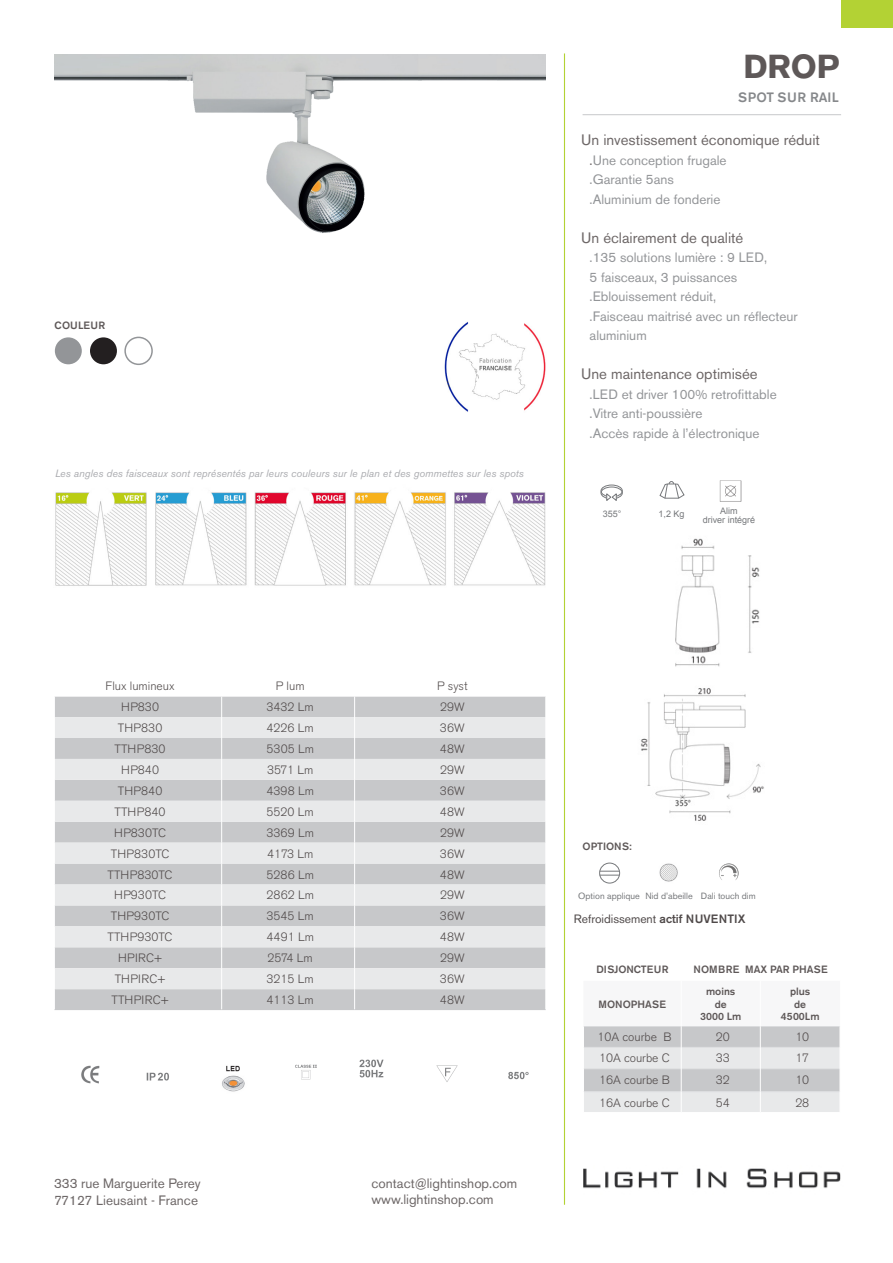
<style>
.page{position:relative;width:893px;height:1263px;background:#fff}
.page>*{position:absolute;margin:0;border:0;box-sizing:border-box;transform-origin:0 0}
.t1{font:700 33px "Akzidenz Grotesk BE";color:#5e5858}
.corps_du_texte{font:15px "Akzidenz Grotesk BE";color:#6d6767}
.corps_du_texte-2{font:13.5px/19.5px "Akzidenz Grotesk BE";color:#939598}
.t2{font:13.5px "Akzidenz Grotesk BE";color:#6d6767}
.t3{font:500 13.5px "Akzidenz Grotesk BE";letter-spacing:.03em;color:#86888b}
.corps_tableau{font:300 12px "Akzidenz Grotesk BE";color:#504a4a}
.t4{font:12px "Akzidenz Grotesk BE";color:#504a4a}
.corps_tableau-2{font:300 12px "Akzidenz Grotesk BE";letter-spacing:.02em;color:#504a4a}
.titre_H3{font:italic 10.5px "Akzidenz Grotesk BE";color:#abacb0}
.titre_H3-2{font:500 10.5px "Akzidenz Grotesk BE";color:#5e5858}
.code{font:500 10.5px "Akzidenz Grotesk BE";color:#5e5858}
.code-2{font:500 10.5px "Akzidenz Grotesk BE";letter-spacing:.03em;color:#5e5858}
.t5{font:9px "Akzidenz Grotesk BE";color:#76787b}
.t6{font:9px "Arial";color:#76787b}
.s1{color:#6d6767}
.s2{font-weight:500}
</style>
<div class="page">
<img style="left:565px;top:1154px;width:276px;height:50px">
<svg style="left:55px;top:696px;width:491px;height:313px;background:#d7d8d9"></svg>
<svg style="left:584px;top:1026px;width:256px;height:86px;background:#d7d8da"></svg>
<hr style="left:839px;top:1092px;width:2px;height:20px;background:#fff">
<img style="left:81px;top:1065px;width:19px;height:19px">
<img style="left:146px;top:1072px;width:23px;height:9px">
<img style="left:295px;top:1064px;width:22px;height:16px">
<img style="left:359px;top:1059px;width:25px;height:19px">
<img style="left:436px;top:1065px;width:22px;height:17px">
<img style="left:508px;top:1071px;width:21px;height:9px">
<img style="left:222px;top:1065px;width:23px;height:27px">
<img style="left:55px;top:492px;width:491px;height:94px">
<img style="left:444px;top:322px;width:102px;height:90px">
<div style="left:601px;top:487px;width:22px;height:12px;border:1px solid #76787b;border-radius:50%"></div>
<div style="left:601px;top:485px;width:22px;height:12px;border:1px solid #76787b;border-radius:50%"></div>
<svg style="left:606px;top:493px;width:11px;height:8px"></svg>
<svg style="left:659px;top:481px;width:26px;height:18px"></svg>
<div style="left:599px;top:863px;width:21px;height:20px;border:1px solid #76787b;border-radius:50%"></div>
<svg style="left:600px;top:871px;width:19px;height:5px"></svg>
<img style="left:659px;top:863px;width:19px;height:19px">
<div style="left:90px;top:337px;width:27px;height:27px;background:#231f20;border-radius:50%"></div>
<div style="left:124px;top:337px;width:29px;height:28px;border:2px solid #939598;border-radius:50%"></div>
<div style="left:55px;top:337px;width:27px;height:27px;background:#939598;border-radius:50%"></div>
<hr style="left:583px;top:114px;width:258px;height:1px;background:#c7c8ca">
<img style="left:54px;top:55px;width:491px;height:178px">
<img style="left:719px;top:863px;width:20px;height:17px">
<img style="left:675px;top:538px;width:85px;height:129px">
<img style="left:641px;top:688px;width:123px;height:133px">
<img style="left:719px;top:480px;width:23px;height:22px">
<hr style="left:564px;top:53px;width:1px;height:1152px;background:#b3d234">
<div style="left:841px;top:0;width:52px;height:27px;background:#b3d234"></div>
<p class="code-2" style="left:55px;top:319px;width:52px">COULEUR</p>
<p class="titre_H3" style="left:55px;top:467px;width:470px">Les angles des faisceaux sont représentés par leurs couleurs sur le plan et des gommettes sur les spots</p>
<p class="t1" style="left:743px;top:48px;width:98px">DROP</p>
<p class="t3" style="left:738px;top:89px;width:102px">SPOT SUR RAIL</p>
<p class="corps_du_texte" style="left:581px;top:131px;width:240px">Un investissement économique réduit</p>
<p class="corps_du_texte-2" style="left:590px;top:150px;width:138px"><span class="s1">.</span>Une conception frugale</p>
<p class="corps_du_texte-2" style="left:590px;top:170px;width:86px">.Garantie 5ans</p>
<p class="corps_du_texte-2" style="left:590px;top:189px;width:132px">.Aluminium de fonderie</p>
<p class="corps_du_texte" style="left:581px;top:229px;width:164px">Un éclairement de qualité</p>
<p class="corps_du_texte-2" style="left:590px;top:248px;width:179px">.135 solutions lumière : 9 LED,</p>
<p class="corps_du_texte-2" style="left:590px;top:267px;width:149px">5 faisceaux, 3 puissances</p>
<p class="corps_du_texte-2" style="left:590px;top:287px;width:128px">.Eblouissement réduit,</p>
<p class="corps_du_texte-2" style="left:590px;top:306px;width:210px">.Faisceau maitrisé avec un réflecteur aluminium</p>
<p class="corps_du_texte" style="left:581px;top:365px;width:178px">Une maintenance optimisée</p>
<p class="corps_du_texte-2" style="left:590px;top:384px;width:189px">.LED et driver 100% retrofittable</p>
<p class="corps_du_texte-2" style="left:590px;top:404px;width:114px">.Vitre anti-poussière</p>
<p class="corps_du_texte-2" style="left:590px;top:423px;width:171px">.Accès rapide à l’électronique</p>
<p class="t6" style="left:603px;top:507px;width:20px">355°</p>
<p class="t6" style="left:658px;top:508px;width:28px">1,2 Kg</p>
<p class="t6" style="left:720px;top:504px;width:19px">Alim</p>
<p class="t6" style="left:703px;top:513px;width:54px">driver intégré</p>
<p class="corps_tableau" style="left:106px;top:679px;width:70px">Flux lumineux</p>
<p class="corps_tableau" style="left:276px;top:679px;width:30px">P lum</p>
<p class="corps_tableau" style="left:437px;top:679px;width:32px">P syst</p>
<p class="corps_tableau" style="left:121px;top:700px;width:39px">HP830</p>
<p class="corps_tableau" style="left:267px;top:700px;width:49px">3432 Lm</p>
<p class="corps_tableau" style="left:440px;top:700px;width:26px">29W</p>
<p class="corps_tableau" style="left:118px;top:721px;width:46px">THP830</p>
<p class="corps_tableau" style="left:267px;top:721px;width:49px">4226 Lm</p>
<p class="corps_tableau" style="left:440px;top:721px;width:26px">36W</p>
<p class="corps_tableau" style="left:115px;top:742px;width:52px">TTHP830</p>
<p class="corps_tableau" style="left:266px;top:742px;width:49px">5305 Lm</p>
<p class="corps_tableau" style="left:440px;top:742px;width:26px">48W</p>
<p class="corps_tableau" style="left:121px;top:763px;width:39px">HP840</p>
<p class="corps_tableau" style="left:267px;top:763px;width:48px">3571 Lm</p>
<p class="corps_tableau" style="left:440px;top:763px;width:26px">29W</p>
<p class="corps_tableau" style="left:118px;top:784px;width:46px">THP840</p>
<p class="corps_tableau" style="left:266px;top:784px;width:49px">4398 Lm</p>
<p class="corps_tableau" style="left:440px;top:784px;width:26px">36W</p>
<p class="corps_tableau" style="left:115px;top:805px;width:52px">TTHP840</p>
<p class="corps_tableau" style="left:267px;top:805px;width:49px">5520 Lm</p>
<p class="corps_tableau" style="left:440px;top:805px;width:26px">48W</p>
<p class="corps_tableau" style="left:114px;top:826px;width:54px">HP830TC</p>
<p class="corps_tableau" style="left:266px;top:826px;width:49px">3369 Lm</p>
<p class="corps_tableau" style="left:440px;top:826px;width:26px">29W</p>
<p class="corps_tableau" style="left:111px;top:847px;width:60px">THP830TC</p>
<p class="corps_tableau" style="left:267px;top:847px;width:48px">4173 Lm</p>
<p class="corps_tableau" style="left:440px;top:847px;width:26px">36W</p>
<p class="corps_tableau" style="left:108px;top:868px;width:67px">TTHP830TC</p>
<p class="corps_tableau" style="left:266px;top:868px;width:49px">5286 Lm</p>
<p class="corps_tableau" style="left:440px;top:868px;width:26px">48W</p>
<p class="corps_tableau" style="left:114px;top:888px;width:54px">HP930TC</p>
<p class="corps_tableau" style="left:266px;top:888px;width:49px">2862 Lm</p>
<p class="corps_tableau" style="left:440px;top:888px;width:26px">29W</p>
<p class="corps_tableau" style="left:111px;top:909px;width:60px">THP930TC</p>
<p class="corps_tableau" style="left:267px;top:909px;width:49px">3545 Lm</p>
<p class="corps_tableau" style="left:440px;top:909px;width:26px">36W</p>
<p class="corps_tableau" style="left:108px;top:930px;width:67px">TTHP930TC</p>
<p class="corps_tableau" style="left:266px;top:930px;width:49px">4491 Lm</p>
<p class="corps_tableau" style="left:440px;top:930px;width:26px">48W</p>
<p class="corps_tableau" style="left:118px;top:951px;width:46px">HPIRC+</p>
<p class="corps_tableau" style="left:268px;top:951px;width:47px">2574 Lm</p>
<p class="corps_tableau" style="left:440px;top:951px;width:26px">29W</p>
<p class="corps_tableau" style="left:115px;top:972px;width:52px">THPIRC+</p>
<p class="corps_tableau" style="left:267px;top:972px;width:49px">3215 Lm</p>
<p class="corps_tableau" style="left:440px;top:972px;width:26px">36W</p>
<p class="corps_tableau-2" style="left:111px;top:993px;width:59px">TTHPIRC+</p>
<p class="corps_tableau" style="left:267px;top:993px;width:49px">4113 Lm</p>
<p class="corps_tableau" style="left:440px;top:993px;width:26px">48W</p>
<p class="titre_H3-2" style="left:599px;top:998px;width:69px">MONOPHASE</p>
<p class="code" style="left:583px;top:840px;width:51px">OPTIONS:</p>
<p class="t5" style="left:578px;top:890px;width:63px">Option applique</p>
<p class="t5" style="left:645px;top:890px;width:49px">Nid d’abeille</p>
<p class="t5" style="left:701px;top:890px;width:56px">Dali touch dim</p>
<p class="t4" style="left:574px;top:912px;width:173px">Refroidissement <span class="s2">actif NUVENTIX</span></p>
<p class="titre_H3-2" style="left:596px;top:962px;width:74px">DISJONCTEUR</p>
<p class="titre_H3-2" style="left:694px;top:962px;width:136px">NOMBRE MAX PAR PHASE</p>
<p class="titre_H3-2" style="left:790px;top:985px;width:22px">plus</p>
<p class="titre_H3-2" style="left:794px;top:998px;width:14px">de</p>
<p class="titre_H3-2" style="left:781px;top:1010px;width:40px">4500Lm</p>
<p class="titre_H3-2" style="left:706px;top:985px;width:31px">moins</p>
<p class="titre_H3-2" style="left:715px;top:998px;width:14px">de</p>
<p class="titre_H3-2" style="left:700px;top:1010px;width:43px">3000 Lm</p>
<p class="t2" style="left:54px;top:1176px;width:148px">333 rue Marguerite Perey</p>
<p class="t2" style="left:54px;top:1192px;width:146px">77127 Lieusaint - France</p>
<p class="t2" style="left:371px;top:1175px;width:147px">contact@lightinshop.com</p>
<p class="t2" style="left:371px;top:1191px;width:124px">www.lightinshop.com</p>
<p class="corps_tableau" style="left:597px;top:1030px;width:76px">10A courbe B</p>
<p class="corps_tableau" style="left:716px;top:1030px;width:15px">20</p>
<p class="corps_tableau" style="left:795px;top:1030px;width:15px">10</p>
<p class="corps_tableau" style="left:599px;top:1051px;width:72px">10A courbe C</p>
<p class="corps_tableau" style="left:716px;top:1051px;width:15px">33</p>
<p class="corps_tableau" style="left:795px;top:1051px;width:15px">17</p>
<p class="corps_tableau" style="left:599px;top:1073px;width:72px">16A courbe B</p>
<p class="corps_tableau" style="left:716px;top:1073px;width:15px">32</p>
<p class="corps_tableau" style="left:795px;top:1073px;width:15px">10</p>
<p class="corps_tableau" style="left:599px;top:1096px;width:72px">16A courbe C</p>
<p class="corps_tableau" style="left:716px;top:1096px;width:15px">54</p>
<p class="corps_tableau" style="left:795px;top:1096px;width:15px">28</p>
</div>
